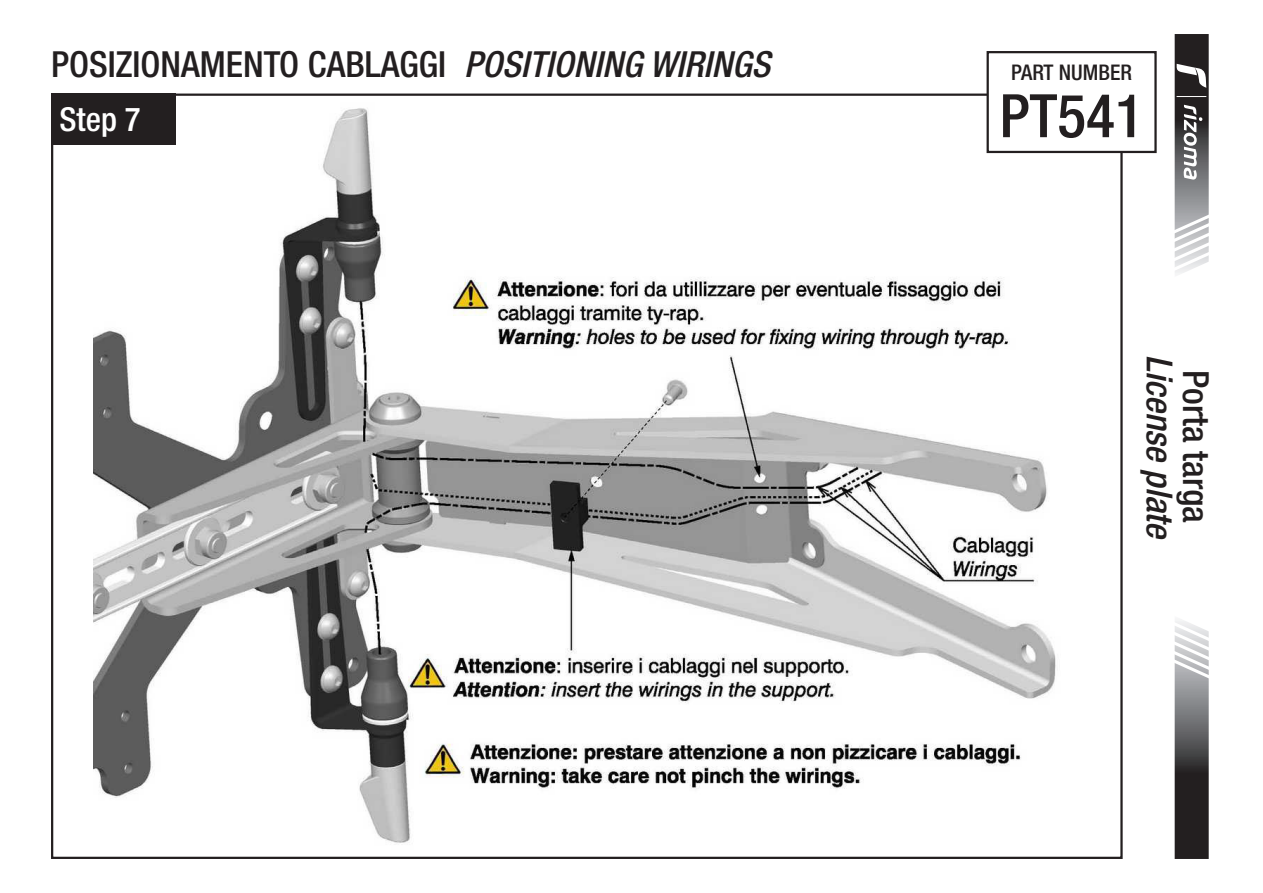
<style>
.page{position:relative;width:1263px;height:893px;background:#fff}
.page>*{position:absolute;margin:0;border:0;box-sizing:border-box;transform-origin:0 0}
.t1{font:500 condensed 60px "Helvetica Neue LT Std";color:#231f20}
.t2{font:500 condensed 36px "Helvetica Neue LT Std";color:#231f20}
.t3{font:italic 500 condensed 36px "Helvetica Neue LT Std";color:#231f20}
.t4{font:500 condensed 33px "Helvetica Neue LT Std";color:#fff}
.t5{font:500 condensed 21.6px "Helvetica Neue LT Std";color:#231f20}
.s1{font-style:italic}
</style>
<div class="page">
<img style="left:93px;top:103px;width:987px;height:740px">
<div style="left:51px;top:94px;width:124px;height:51px;background:#231f20"></div>
<svg style="left:1174px;top:620px;width:35px;height:239px;background:#706f70"></svg>
<svg style="left:1174px;top:34px;width:35px;height:240px"></svg>
<div style="left:988px;top:52px;width:167px;height:100px;background:#fff"></div>
<div style="left:986px;top:51px;width:171px;height:102px;border:2px solid #231f20"></div>
<p class="t2" style="left:51px;top:42px;width:720px">POSIZIONAMENTO CABLAGGI <span class="s1">POSITIONING WIRINGS</span></p>
<p class="t4" style="left:60px;top:99px;width:83px">Step 7</p>
<p class="t5" style="left:1011px;top:59px;width:122px">PART NUMBER</p>
<h1 class="t1" style="left:999px;top:80px;width:146px">PT541</h1>
<p class="t3" style="left:1181px;top:355px;width:187px;rotate:90deg">License plate</p>
<p class="t2" style="left:1217px;top:370px;width:155px;rotate:90deg">Porta targa</p>
</div>
